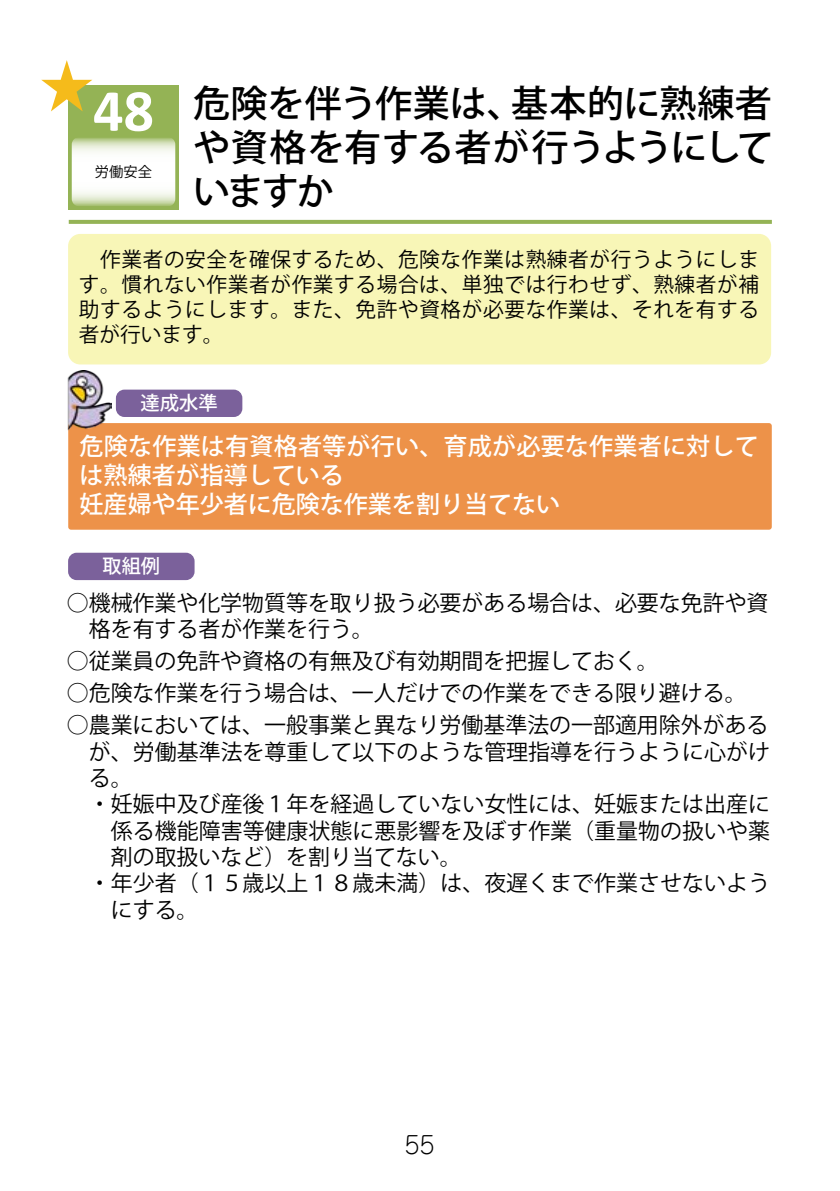
<style>
.page{position:relative;width:840px;height:1191px;background:#fff}
.page>*{position:absolute;margin:0;border:0;box-sizing:border-box;transform-origin:0 0}
.t1{font:700 60px "Calibri";color:#fff}
.t2{font:500 37px/44px "Koz Go Pro";letter-spacing:-.01em;color:#000;text-align:justify}
.t3{font:500 24px/28.8px "Koz Go Pro";color:#fff}
.t4{font:300 24px "Jun 101 Pro";color:#000}
.t5{font:22px/26.2px "Koz Go Pro";color:#000}
.t6{font:20.6px/24.8px "Koz Go Pro";letter-spacing:.03em;color:#000;text-align:justify}
.t7{font:500 19.2px "Koz Go Pro";color:#fff}
.t8{font:14.2px "Koz Go Pro";color:#000}
</style>
<div class="page">
<div style="left:68px;top:423px;width:703px;height:107px;background:#ed9249;border-radius:3px"></div>
<div style="left:68px;top:234px;width:702px;height:130px;background:#f8f6b7;border-radius:12px"></div>
<div style="left:68px;top:553px;width:126px;height:27px;background:#7b619b;border-radius:9px"></div>
<div style="left:116px;top:389px;width:126px;height:28px;background:#7b619b;border-radius:9px"></div>
<img style="left:67px;top:371px;width:45px;height:64px">
<div style="left:68px;top:85px;width:111px;height:125px;background:#94b355"></div>
<svg style="left:72px;top:138px;width:103px;height:68px;background:#eef3e5"></svg>
<svg style="left:69px;top:220px;width:702px;height:4px;background:#97b55a"></svg>
<svg style="left:41px;top:60px;width:51px;height:51px"></svg>
<h1 class="t1" style="left:93px;top:68px;width:62px">48</h1>
<p class="t8" style="left:95px;top:163px;width:59px">労働安全</p>
<h2 class="t2" style="left:193px;top:84px;width:582px">危険を伴う作業は、基本的に熟練者や資格を有する者が行うようにしていますか</h2>
<p class="t6" style="left:79px;top:248px;width:681px">　作業者の安全を確保するため、危険な作業は熟練者が行うようにします。慣れない作業者が作業する場合は、単独では行わせず、熟練者が補助するようにします。また、免許や資格が必要な作業は、それを有する者が行います。</p>
<p class="t7" style="left:140px;top:391px;width:78px">達成水準</p>
<p class="t3" style="left:80px;top:433px;width:680px">危険な作業は有資格者等が行い、育成が必要な作業者に対しては熟練者が指導している<br>妊産婦や年少者に危険な作業を割り当てない</p>
<p class="t7" style="left:102px;top:554px;width:59px">取組例</p>
<p class="t5" style="left:89px;top:590px;width:680px;text-indent:-22px">○機械作業や化学物質等を取り扱う必要がある場合は、必要な免許や資格を有する者が作業を行う。</p>
<p class="t5" style="left:67px;top:649px;width:593px">○従業員の免許や資格の有無及び有効期間を把握しておく。</p>
<p class="t5" style="left:67px;top:681px;width:681px">○危険な作業を行う場合は、一人だけでの作業をできる限り避ける。</p>
<p class="t5" style="left:67px;top:713px;width:702px">○農業においては、一般事業と異なり労働基準法の一部適用除外がある</p>
<p class="t5" style="left:89px;top:739px;width:682px">が、労働基準法を尊重して以下のような管理指導を行うように心がけ</p>
<p class="t5" style="left:89px;top:765px;width:45px">る。</p>
<p class="t5" style="left:89px;top:791px;width:682px">・妊娠中及び産後１年を経過していない女性には、妊娠または出産に</p>
<p class="t5" style="left:111px;top:818px;width:660px">係る機能障害等健康状態に悪影響を及ぼす作業（重量物の扱いや薬</p>
<p class="t5" style="left:111px;top:844px;width:352px">剤の取扱いなど）を割り当てない。</p>
<p class="t5" style="left:89px;top:870px;width:682px">・年少者（１５歳以上１８歳未満）は、夜遅くまで作業させないよう</p>
<p class="t5" style="left:111px;top:897px;width:89px">にする。</p>
<p class="t4" style="left:404px;top:1125px;width:32px">55</p>
</div>
